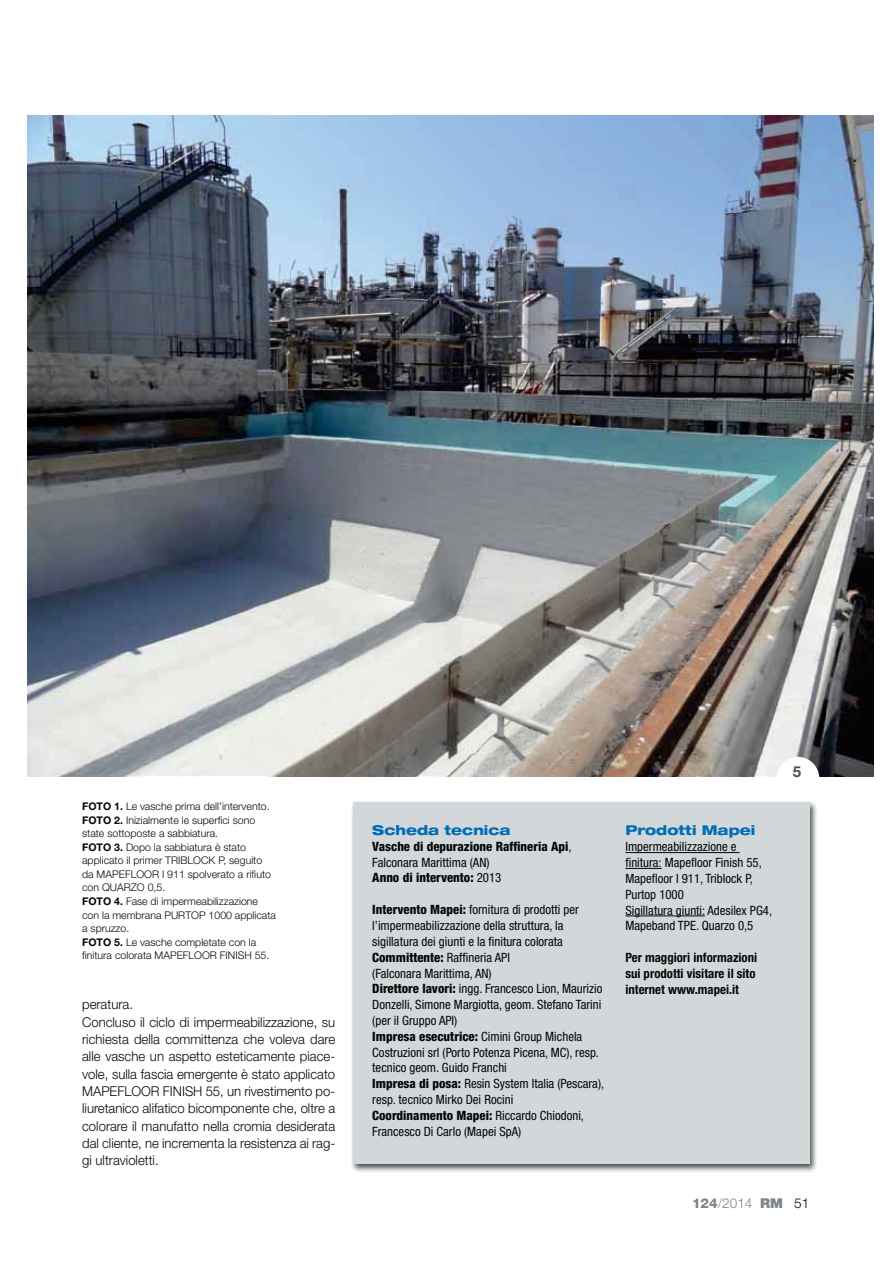
<style>
.page{position:relative;width:893px;height:1263px;background:#fff}
.page>*{position:absolute;margin:0;border:0;box-sizing:border-box;transform-origin:0 0}
.t1{font:700 15.15px "Helvetica Neue LT Std";color:#4f5052}
.t2{font:300 13.5px/17.4px "Helvetica Neue LT Std";color:#030806}
.t3{font:800 expanded 13.5px "Helvetica Neue LT Std";color:#006cb6}
.t4{font:300 13.5px "Helvetica Neue LT Std";color:#7d848a}
.t5{font:condensed 12.75px/15.9px "Helvetica Neue LT Std";color:#030806}
.t6{font:800 condensed 12.75px/15.9px "Helvetica Neue LT Std";color:#030806}
.t7{font:700 condensed 12.75px/15.9px "Helvetica Neue LT Std";color:#030806}
.t8{font:300 10.5px/13.6px "Helvetica Neue LT Std";color:#030806}
.s1{font-weight:700}
.s2{font-weight:400}
.s3{font-weight:800}
.s4{font-weight:900}
.s5{color:#030806}
</style>
<div class="page">
<img style="left:351px;top:801px;width:466px;height:371px">
<div style="left:353px;top:803px;width:456px;height:361px;background:#d2d7da"></div>
<hr style="left:625px;top:852px;width:114px;height:1px;background:#030806">
<hr style="left:625px;top:868px;width:36px;height:1px;background:#030806">
<hr style="left:625px;top:916px;width:79px;height:1px;background:#030806">
<img style="left:28px;top:116px;width:845px;height:661px">
<div style="left:776px;top:757px;width:43px;height:43px;background:#fff;border-radius:50%"></div>
<p class="t8" style="left:82px;top:801px;width:195px"><span class="s1">FOTO 1.</span> Le vasche prima dell’intervento.<br><span class="s1">FOTO 2.</span> Inizialmente le superfici sono state sottoposte a sabbiatura.<br><span class="s1">FOTO 3.</span> Dopo la sabbiatura è stato applicato il primer TRIBLOCK P, seguito da MAPEFLOOR I 911 spolverato a rifiuto con QUARZO 0,5.<br><span class="s1">FOTO 4.</span> Fase di impermeabilizzazione con la membrana PURTOP 1000 applicata a spruzzo.<br><span class="s1">FOTO 5.</span> Le vasche completate con la finitura colorata MAPEFLOOR FINISH 55.</p>
<p class="t2" style="left:82px;top:998px;width:254px">peratura.<br>Concluso il ciclo di impermeabilizzazione, su richiesta della committenza che voleva dare alle vasche un aspetto esteticamente piace&shy;vole, sulla fascia emergente è stato applicato MAPEFLOOR FINISH 55, un rivestimento po&shy;liuretanico alifatico bicomponente che, oltre a colorare il manufatto nella cromia desiderata dal cliente, ne incrementa la resistenza ai rag&shy;gi ultravioletti.</p>
<p class="t3" style="left:372px;top:825px;width:140px">Scheda tecnica</p>
<p class="t6" style="left:372px;top:840px;width:201px">Vasche di depurazione Raffineria Api<span class="s2">,<br>Falconara Marittima (AN)<br></span>Anno di intervento: <span class="s2">2013</span></p>
<p class="t5" style="left:372px;top:903px;width:233px"><span class="s3">Intervento Mapei:</span> fornitura di prodotti per l’impermeabilizzazione della struttura, la sigillatura dei giunti e la finitura colorata <span class="s3">Committente:</span> Raffineria API<br>(Falconara Marittima, AN)<br><span class="s3">Direttore lavori:</span> ingg. Francesco Lion, Maurizio Donzelli, Simone Margiotta, geom. Stefano Tarini (per il Gruppo API)<br><span class="s3">Impresa esecutrice:</span> Cimini Group Michela Costruzioni srl (Porto Potenza Picena, MC), resp. tecnico geom. Guido Franchi<br><span class="s3">Impresa di posa:</span> Resin System Italia (Pescara), resp. tecnico Mirko Dei Rocini<br><span class="s3">Coordinamento Mapei:</span> Riccardo Chiodoni, Francesco Di Carlo (Mapei SpA)</p>
<p class="t3" style="left:625px;top:826px;width:131px">Prodotti Mapei</p>
<p class="t5" style="left:625px;top:840px;width:148px">Impermeabilizzazione e finitura: Mapefloor Finish 55,<br>Mapefloor I 911, Triblock P,<br>Purtop 1000<br>Sigillatura giunti: Adesilex PG4,<br>Mapeband TPE. Quarzo 0,5</p>
<p class="t7" style="left:625px;top:951px;width:133px">Per maggiori informazioni sui prodotti visitare il sito internet www.mapei.it</p>
<p class="t1" style="left:792px;top:766px;width:10px">5</p>
<p class="t4" style="left:692px;top:1198px;width:119px"><span class="s3">124</span>/2014 <span class="s4">RM</span> <span class="s5">51</span></p>
</div>
